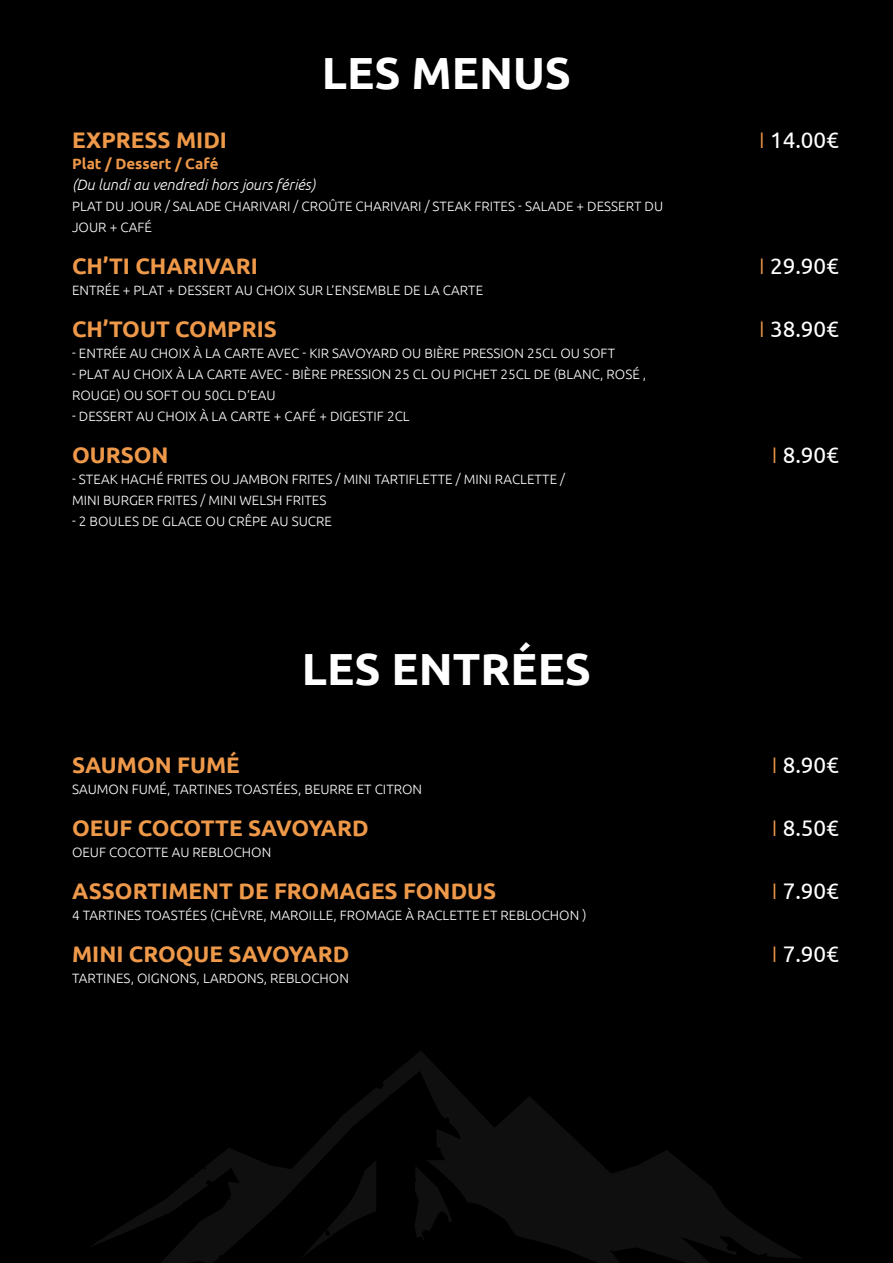
<style>
.page{position:relative;width:893px;height:1263px;background:#000}
.page>*{position:absolute;margin:0;border:0;box-sizing:border-box;transform-origin:0 0}
.t1{font:700 45px "Ubuntu";color:#fff}
.t2{font:700 22.5px "Ubuntu";color:#ee9849}
.t3{font:22.5px "Ubuntu";color:#fff}
.t4{font:italic 300 15px "Ubuntu";color:#fff}
.t5{font:700 15px "Ubuntu";color:#ee9849}
.t6{font:300 13.5px/21px "Ubuntu";color:#fff}
.s1{font-weight:300;color:#ee9849}
</style>
<div class="page">
<svg style="left:92px;top:1051px;width:709px;height:212px"></svg>
<h1 class="t1" style="left:322px;top:46px;width:251px">LES MENUS</h1>
<h2 class="t2" style="left:72px;top:126px;width:156px">EXPRESS MIDI</h2>
<p class="t5" style="left:72px;top:155px;width:148px">Plat / Dessert / Café</p>
<p class="t4" style="left:72px;top:176px;width:245px">(Du lundi au vendredi hors jours fériés)</p>
<p class="t6" style="left:72px;top:195px;width:593px">PLAT DU JOUR / SALADE CHARIVARI / CROÛTE CHARIVARI / STEAK FRITES - SALADE + DESSERT DU<br>JOUR + CAFÉ</p>
<h2 class="t2" style="left:72px;top:252px;width:187px">CH’TI CHARIVARI</h2>
<p class="t6" style="left:72px;top:279px;width:413px">ENTRÉE + PLAT + DESSERT AU CHOIX SUR L’ENSEMBLE DE LA CARTE</p>
<h2 class="t2" style="left:72px;top:315px;width:206px">CH’TOUT COMPRIS</h2>
<p class="t6" style="left:72px;top:342px;width:544px">- ENTRÉE AU CHOIX À LA CARTE AVEC - KIR SAVOYARD OU BIÈRE PRESSION 25CL OU SOFT</p>
<p class="t6" style="left:72px;top:363px;width:576px">- PLAT AU CHOIX À LA CARTE AVEC - BIÈRE PRESSION 25 CL OU PICHET 25CL DE (BLANC, ROSÉ ,<br>ROUGE) OU SOFT OU 50CL D’EAU</p>
<p class="t6" style="left:72px;top:405px;width:339px">- DESSERT AU CHOIX À LA CARTE + CAFÉ + DIGESTIF 2CL</p>
<h2 class="t2" style="left:72px;top:441px;width:98px">OURSON</h2>
<p class="t6" style="left:72px;top:468px;width:494px">- STEAK HACHÉ FRITES OU JAMBON FRITES / MINI TARTIFLETTE / MINI RACLETTE /<br>MINI BURGER FRITES / MINI WELSH FRITES</p>
<p class="t6" style="left:72px;top:510px;width:261px">- 2 BOULES DE GLACE OU CRÊPE AU SUCRE</p>
<h1 class="t1" style="left:302px;top:642px;width:291px">LES ENTRÉES</h1>
<h2 class="t2" style="left:72px;top:752px;width:169px">SAUMON FUMÉ</h2>
<p class="t6" style="left:72px;top:779px;width:351px">SAUMON FUMÉ, TARTINES TOASTÉES, BEURRE ET CITRON</p>
<h2 class="t2" style="left:72px;top:815px;width:298px">OEUF COCOTTE SAVOYARD</h2>
<p class="t6" style="left:72px;top:842px;width:201px">OEUF COCOTTE AU REBLOCHON</p>
<h2 class="t2" style="left:72px;top:878px;width:426px">ASSORTIMENT DE FROMAGES FONDUS</h2>
<p class="t6" style="left:72px;top:905px;width:516px">4 TARTINES TOASTÉES (CHÈVRE, MAROILLE, FROMAGE À RACLETTE ET REBLOCHON )</p>
<h2 class="t2" style="left:72px;top:941px;width:279px">MINI CROQUE SAVOYARD</h2>
<p class="t6" style="left:72px;top:968px;width:278px">TARTINES, OIGNONS, LARDONS, REBLOCHON</p>
<h2 class="t3" style="left:759px;top:126px;width:81px"><span class="s1">I</span> 14.00€</h2>
<h2 class="t3" style="left:759px;top:252px;width:81px"><span class="s1">I</span> 29.90€</h2>
<h2 class="t3" style="left:759px;top:315px;width:81px"><span class="s1">I</span> 38.90€</h2>
<h2 class="t3" style="left:772px;top:441px;width:69px"><span class="s1">I</span> 8.90€</h2>
<h2 class="t3" style="left:772px;top:752px;width:69px"><span class="s1">I</span> 8.90€</h2>
<h2 class="t3" style="left:772px;top:815px;width:69px"><span class="s1">I</span> 8.50€</h2>
<h2 class="t3" style="left:772px;top:878px;width:69px"><span class="s1">I</span> 7.90€</h2>
<h2 class="t3" style="left:772px;top:941px;width:69px"><span class="s1">I</span> 7.90€</h2>
</div>
